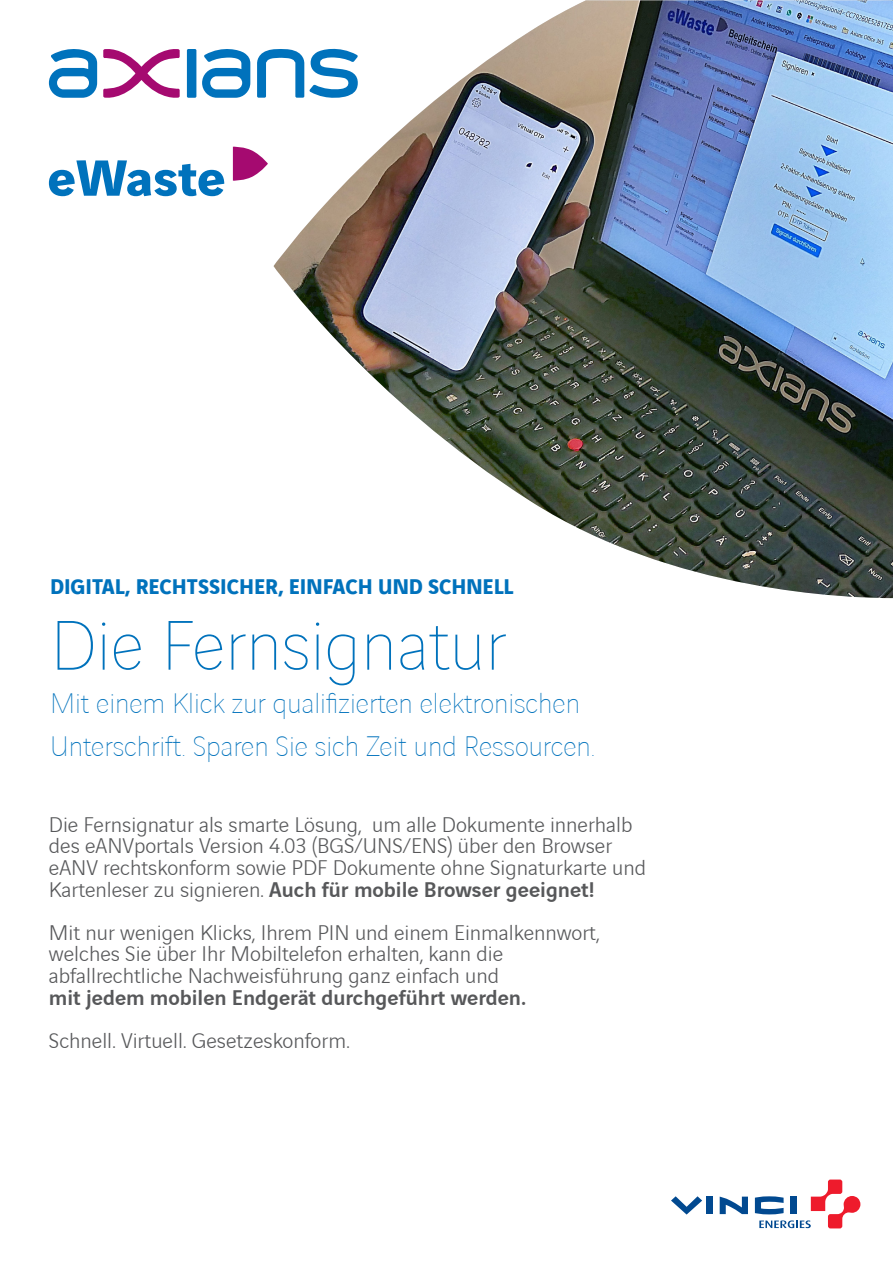
<style>
.page{position:relative;width:893px;height:1263px;background:#fff}
.page>*{position:absolute;margin:0;border:0;box-sizing:border-box;transform-origin:0 0}
.t1{font:200 75px "Vinci Sans";color:#0072bc}
.t2{font:200 30px/43.2px "Vinci Sans";color:#0072bc}
.t3{font:300 22.5px/21.6px "Vinci Sans";color:#57585a}
.t4{font:700 22.5px "Vinci Sans";color:#0072bc}
.s1{font-weight:500}
</style>
<div class="page">
<div style="left:187px;top:49px;width:9px;height:49px;background:#0072bc;border-radius:2px"></div>
<svg style="left:103px;top:49px;width:77px;height:49px"></svg>
<svg style="left:202px;top:49px;width:48px;height:49px"></svg>
<svg style="left:49px;top:49px;width:48px;height:49px"></svg>
<svg style="left:257px;top:49px;width:17px;height:49px"></svg>
<div style="left:706px;top:1196px;width:7px;height:18px;background:#014990"></div>
<svg style="left:720px;top:1196px;width:28px;height:18px"></svg>
<svg style="left:671px;top:1196px;width:31px;height:18px"></svg>
<svg style="left:755px;top:1179px;width:105px;height:49px"></svg>
<svg style="left:49px;top:160px;width:175px;height:36px"></svg>
<svg style="left:233px;top:146px;width:35px;height:35px"></svg>
<img style="left:274px;top:0;width:619px;height:598px">
<p class="t4" style="left:50px;top:569px;width:465px">DIGITAL, RECHTSSICHER, EINFACH UND SCHNELL</p>
<p class="t1" style="left:50px;top:593px;width:458px">Die Fernsignatur</p>
<p class="t2" style="left:50px;top:679px;width:547px">Mit einem Klick zur qualifizierten elektronischen<br>Unterschrift. Sparen Sie sich Zeit und Ressourcen.</p>
<p class="t3" style="left:49px;top:812px;width:599px">Die Fernsignatur als smarte Lösung, um alle Dokumente innerhalb des eANVportals Version 4.03 (BGS/UNS/ENS) über den Browser eANV rechtskonform sowie PDF Dokumente ohne Signaturkarte und Kartenleser zu signieren. <span class="s1">Auch für mobile Browser geeignet!</span></p>
<p class="t3" style="left:49px;top:920px;width:552px">Mit nur wenigen Klicks, Ihrem PIN und einem Einmalkennwort, welches Sie über Ihr Mobiltelefon erhalten, kann die abfallrechtliche Nachweisführung ganz einfach und<br><span class="s1">mit jedem mobilen Endgerät durchgeführt werden.</span></p>
<p class="t3" style="left:49px;top:1028px;width:302px">Schnell. Virtuell. Gesetzeskonform.</p>
</div>
